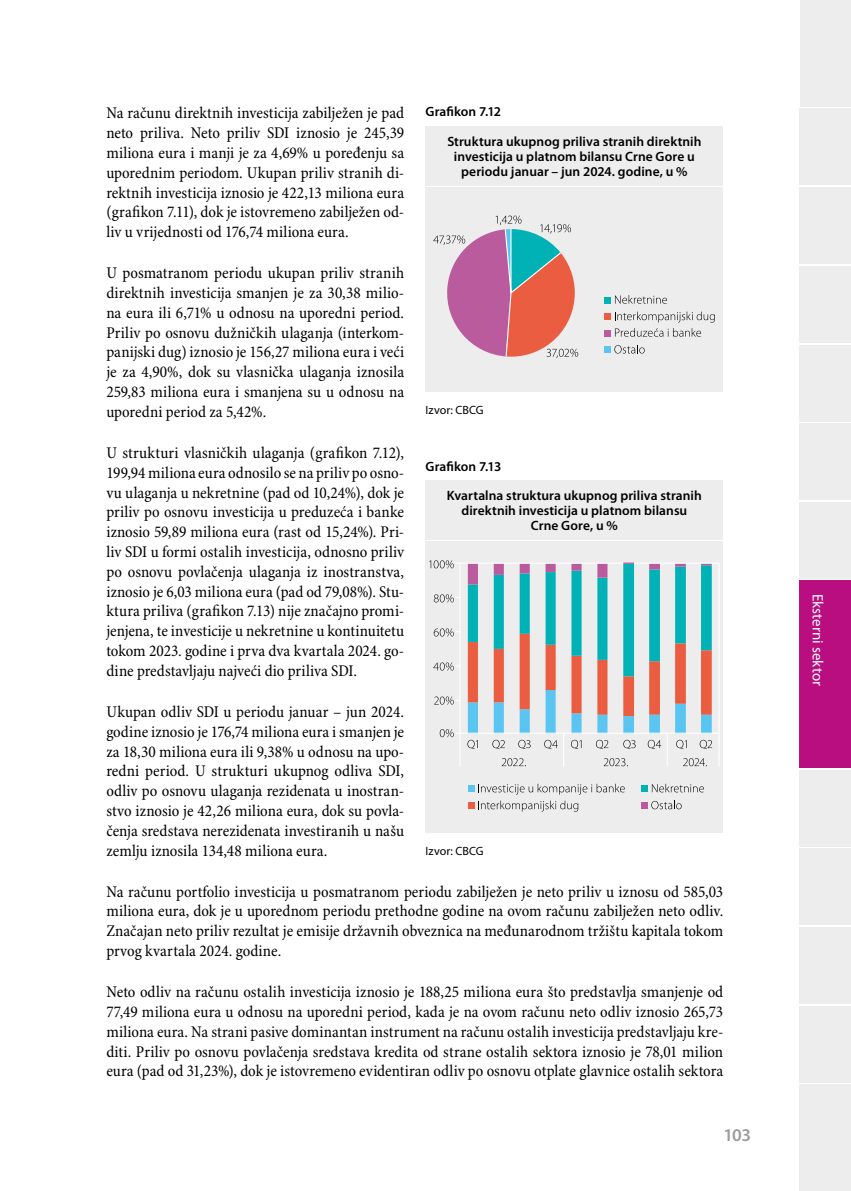
<style>
.page{position:relative;width:851px;height:1191px;background:#fff}
.page>*{position:absolute;margin:0;border:0;box-sizing:border-box;transform-origin:0 0}
.t1{font:600 18px "Myriad Pro";color:#9d9d9c}
.t2{font:condensed 16.5px/19.8px "Minion Pro";color:#000;text-align:justify}
.t3{font:15px "Myriad Pro";letter-spacing:.005em;color:#fff}
.t4{font:600 13.5px/15px "Myriad Pro";letter-spacing:.005em;color:#000;text-align:center}
.t5{font:12px "Myriad Pro";letter-spacing:.005em;color:#000}
</style>
<div class="page">
<div style="left:799px;top:0;width:51px;height:106px;background:#ededed"></div>
<div style="left:799px;top:1084px;width:51px;height:107px;background:#ededed"></div>
<div style="left:799px;top:927px;width:51px;height:76px;background:#ededed"></div>
<div style="left:799px;top:1006px;width:51px;height:76px;background:#ededed"></div>
<div style="left:799px;top:848px;width:51px;height:77px;background:#ededed"></div>
<div style="left:799px;top:770px;width:51px;height:76px;background:#ededed"></div>
<div style="left:799px;top:502px;width:51px;height:76px;background:#ededed"></div>
<div style="left:799px;top:423px;width:51px;height:77px;background:#ededed"></div>
<div style="left:799px;top:345px;width:51px;height:76px;background:#ededed"></div>
<div style="left:799px;top:266px;width:51px;height:76px;background:#ededed"></div>
<div style="left:799px;top:187px;width:51px;height:77px;background:#ededed"></div>
<div style="left:799px;top:108px;width:51px;height:77px;background:#ededed"></div>
<div style="left:799px;top:581px;width:51px;height:187px;background:#b80e80"></div>
<div style="left:425px;top:188px;width:298px;height:204px;background:#ededed"></div>
<div style="left:425px;top:542px;width:298px;height:291px;background:#ededed"></div>
<div style="left:425px;top:126px;width:298px;height:60px;background:#ededed"></div>
<div style="left:425px;top:480px;width:298px;height:60px;background:#ededed"></div>
<svg style="left:604px;top:311px;width:110px;height:26px"></svg>
<svg style="left:604px;top:295px;width:63px;height:9px"></svg>
<svg style="left:604px;top:345px;width:40px;height:8px"></svg>
<svg style="left:433px;top:216px;width:146px;height:142px"></svg>
<hr style="left:460px;top:562px;width:259px;height:2px;background:#fff">
<hr style="left:460px;top:732px;width:259px;height:2px;background:#fff">
<svg style="left:434px;top:696px;width:25px;height:8px"></svg>
<svg style="left:433px;top:662px;width:21px;height:8px"></svg>
<svg style="left:433px;top:628px;width:26px;height:8px"></svg>
<svg style="left:433px;top:594px;width:26px;height:8px"></svg>
<svg style="left:429px;top:560px;width:30px;height:8px"></svg>
<div style="left:468px;top:785px;width:6px;height:7px;background:#5bc5f2"></div>
<svg style="left:478px;top:783px;width:146px;height:11px"></svg>
<svg style="left:468px;top:800px;width:110px;height:11px"></svg>
<div style="left:641px;top:785px;width:6px;height:7px;background:#00b2b6"></div>
<svg style="left:651px;top:783px;width:52px;height:9px"></svg>
<svg style="left:641px;top:800px;width:40px;height:9px"></svg>
<svg style="left:439px;top:729px;width:21px;height:37px"></svg>
<svg style="left:467px;top:562px;width:245px;height:204px"></svg>
<hr style="left:459px;top:563px;width:1px;height:170px;background:#fff">
<hr style="left:718px;top:563px;width:1px;height:170px;background:#fff">
<p class="t4" style="left:425px;top:104px;width:77px">Grafikon 7.12</p>
<p class="t2" style="left:106px;top:104px;width:299px">Na računu direktnih investicija zabilježen je pad neto priliva. Neto priliv SDI iznosio je 245,39 miliona eura i manji je za 4,69% u poređenju sa uporednim periodom. Ukupan priliv stranih di&shy;rektnih investicija iznosio je 422,13 miliona eura (grafikon 7.11), dok je istovremeno zabilježen od&shy;liv u vrijednosti od 176,74 miliona eura.</p>
<p class="t2" style="left:106px;top:264px;width:299px">U posmatranom periodu ukupan priliv stranih direktnih investicija smanjen je za 30,38 milio&shy;na eura ili 6,71% u odnosu na uporedni period.<br>Priliv po osnovu dužničkih ulaganja (interkom&shy;panijski dug) iznosio je 156,27 miliona eura i veći je za 4,90%, dok su vlasnička ulaganja iznosila 259,83 miliona eura i smanjena su u odnosu na uporedni period za 5,42%.</p>
<p class="t2" style="left:106px;top:443px;width:299px">U strukturi vlasničkih ulaganja (grafikon 7.12), 199,94 miliona eura odnosilo se na priliv po osno&shy;vu ulaganja u nekretnine (pad od 10,24%), dok je priliv po osnovu investicija u preduzeća i banke iznosio 59,89 miliona eura (rast od 15,24%). Pri&shy;liv SDI u formi ostalih investicija, odnosno priliv po osnovu povlačenja ulaganja iz inostranstva, iznosio je 6,03 miliona eura (pad od 79,08%). Stu&shy;ktura priliva (grafikon 7.13) nije značajno promi&shy;jenjena, te investicije u nekretnine u kontinuitetu tokom 2023. godine i prva dva kvartala 2024. go&shy;dine predstavljaju najveći dio priliva SDI.</p>
<p class="t2" style="left:106px;top:702px;width:299px">Ukupan odliv SDI u periodu januar – jun 2024. godine iznosio je 176,74 miliona eura i smanjen je za 18,30 miliona eura ili 9,38% u odnosu na upo&shy;redni period. U strukturi ukupnog odliva SDI, odliv po osnovu ulaganja rezidenata u inostran&shy;stvo iznosio je 42,26 miliona eura, dok su povla&shy;čenja sredstava nerezidenata investiranih u našu zemlju iznosila 134,48 miliona eura.</p>
<p class="t2" style="left:106px;top:882px;width:618px">Na računu portfolio investicija u posmatranom periodu zabilježen je neto priliv u iznosu od 585,03 miliona eura, dok je u uporednom periodu prethodne godine na ovom računu zabilježen neto odliv.<br>Značajan neto priliv rezultat je emisije državnih obveznica na međunarodnom tržištu kapitala tokom prvog kvartala 2024. godine.</p>
<p class="t2" style="left:106px;top:982px;width:618px">Neto odliv na računu ostalih investicija iznosio je 188,25 miliona eura što predstavlja smanjenje od 77,49 miliona eura u odnosu na uporedni period, kada je na ovom računu neto odliv iznosio 265,73 miliona eura. Na strani pasive dominantan instrument na računu ostalih investicija predstavljaju kre&shy;diti. Priliv po osnovu povlačenja sredstava kredita od strane ostalih sektora iznosio je 78,01 milion eura (pad od 31,23%), dok je istovremeno evidentiran odliv po osnovu otplate glavnice ostalih sektora</p>
<p class="t4" style="left:447px;top:134px;width:255px">Struktura ukupnog priliva stranih direktnih investicija u platnom bilansu Crne Gore u periodu januar – jun 2024. godine, u %</p>
<p class="t5" style="left:425px;top:402px;width:60px">Izvor: CBCG</p>
<p class="t4" style="left:425px;top:458px;width:77px">Grafikon 7.13</p>
<p class="t4" style="left:447px;top:488px;width:256px">Kvartalna struktura ukupnog priliva stranih direktnih investicija u platnom bilansu<br>Crne Gore, u %</p>
<p class="t5" style="left:425px;top:843px;width:60px">Izvor: CBCG</p>
<p class="t1" style="left:723px;top:1123px;width:29px">103</p>
<p class="t3" style="left:826px;top:593px;width:94px;rotate:90deg">Eksterni sektor</p>
</div>
